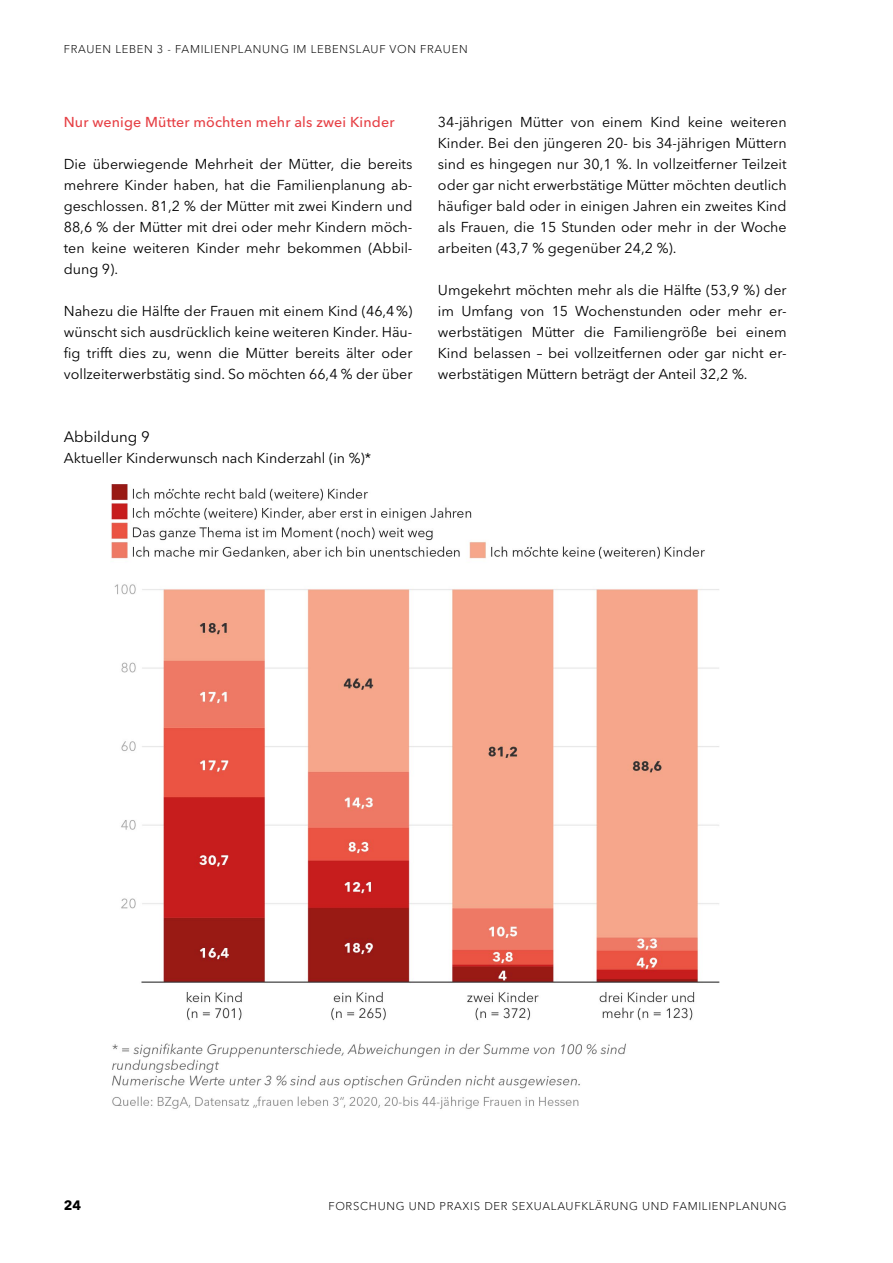
<style>
.page{position:relative;width:893px;height:1263px;background:#fff}
.page>*{position:absolute;margin:0;border:0;box-sizing:border-box;transform-origin:0 0}
.Abbildunghead_P{font:15px "Avenir Next LT Pro";color:#000}
.Fließtext_Abstand_P{font:14.25px/21px "Avenir Next LT Pro";color:#000;text-align:justify}
.Head_2_H3{font:500 14.25px "Avenir Next LT Pro";letter-spacing:.01em;color:#e64045}
.t1{font:700 13.5px "Avenir Next LT Pro";color:#000}
.t2{font:300 11.25px "Avenir Next LT Pro";letter-spacing:.06em;color:#000}
</style>
<div class="page">
<img style="left:111px;top:484px;width:609px;height:625px">
<p class="t2" style="left:64px;top:42px;width:405px">FRAUEN LEBEN 3 - FAMILIENPLANUNG IM LEBENSLAUF VON FRAUEN</p>
<h3 class="Head_2_H3" style="left:64px;top:114px;width:332px">Nur wenige Mütter möchten mehr als zwei Kinder</h3>
<p class="Fließtext_Abstand_P" style="left:64px;top:154px;width:350px">Die überwiegende Mehrheit der Mütter, die bereits mehrere Kinder haben, hat die Familienplanung ab&shy;geschlossen. 81,2 % der Mütter mit zwei Kindern und 88,6 % der Mütter mit drei oder mehr Kindern möch&shy;ten keine weiteren Kinder mehr bekommen (Abbil&shy;dung 9).</p>
<p class="Fließtext_Abstand_P" style="left:64px;top:301px;width:350px">Nahezu die Hälfte der Frauen mit einem Kind (46,4%) wünscht sich ausdrücklich keine weiteren Kinder. Häu&shy;fig trifft dies zu, wenn die Mütter bereits älter oder vollzeiterwerbstätig sind. So möchten 66,4 % der über</p>
<p class="Abbildunghead_P" style="left:64px;top:428px;width:88px">Abbildung 9</p>
<p class="Fließtext_Abstand_P" style="left:64px;top:448px;width:309px">Aktueller Kinderwunsch nach Kinderzahl (in %)*</p>
<p class="Fließtext_Abstand_P" style="left:438px;top:112px;width:350px">34-jährigen Mütter von einem Kind keine weiteren Kinder. Bei den jüngeren 20- bis 34-jährigen Müttern sind es hingegen nur 30,1 %. In vollzeitferner Teilzeit oder gar nicht erwerbstätige Mütter möchten deutlich häufiger bald oder in einigen Jahren ein zweites Kind als Frauen, die 15 Stunden oder mehr in der Woche arbeiten (43,7 % gegenüber 24,2 %).</p>
<p class="Fließtext_Abstand_P" style="left:438px;top:280px;width:350px">Umgekehrt möchten mehr als die Hälfte (53,9 %) der im Umfang von 15 Wochenstunden oder mehr er&shy;werbstätigen Mütter die Familiengröße bei einem Kind belassen – bei vollzeitfernen oder gar nicht er&shy;werbstätigen Müttern beträgt der Anteil 32,2 %.</p>
<p class="t1" style="left:64px;top:1197px;width:19px">24</p>
<p class="t2" style="left:328px;top:1199px;width:460px">FORSCHUNG UND PRAXIS DER SEXUALAUFKLÄRUNG UND FAMILIENPLANUNG</p>
</div>
